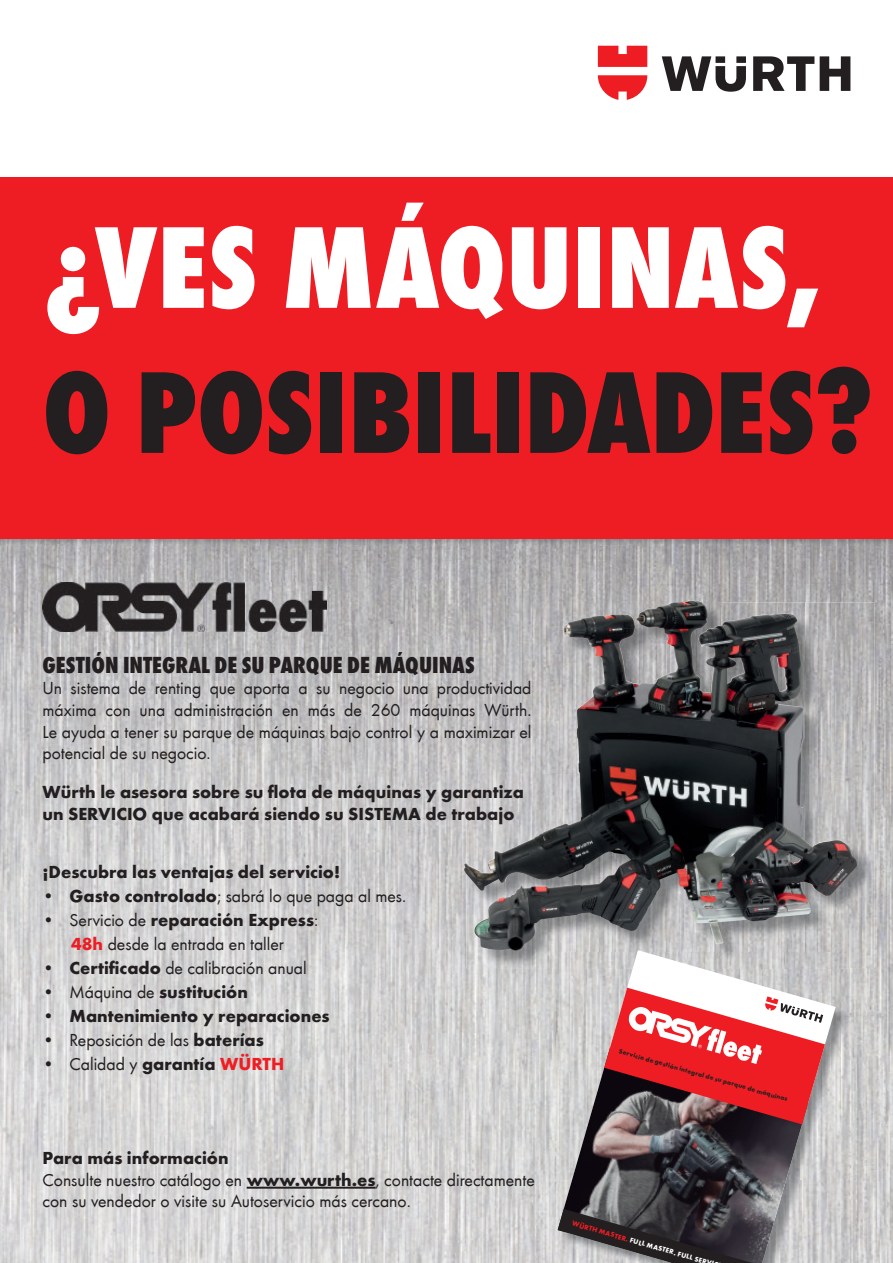
<style>
.page{position:relative;width:893px;height:1263px;background:#fff}
.page>*{position:absolute;margin:0;border:0;box-sizing:border-box;transform-origin:0 0}
.t1{font:800 condensed 120.9px "Wuerth";color:#231f20}
.t2{font:800 condensed 120.9px "Wuerth";letter-spacing:.005em;color:#fff}
.t3{font:800 condensed 24px "Wuerth";color:#231f20}
.t4{font:18px/21.6px "Wuerth";color:#231f20;text-align:center}
.t5{font:700 18px/21.6px "Wuerth";color:#231f20}
.t6{font:700 7.05px "Wuerth";color:#fff}
.t7{font:700 6.6px "Wuerth";color:#231f20}
.s1{font-weight:700}
.s2{font-weight:700;color:#ee1d23}
.s3{font-weight:400}
.s4{color:#ee1d23}
</style>
<div class="page">
<svg style="left:662px;top:56px;width:188px;height:36px"></svg>
<svg style="left:598px;top:46px;width:49px;height:54px"></svg>
<img style="left:0;top:177px;width:893px;height:1086px">
<div style="left:0;top:178px;width:893px;height:361px;background:#ee1d23"></div>
<hr style="left:247px;top:1187px;width:129px;height:2px;background:#231f20">
<img style="left:466px;top:603px;width:408px;height:365px">
<img style="left:541px;top:601px;width:148px;height:232px">
<img style="left:43px;top:582px;width:283px;height:50px">
<img style="left:836px;top:952px;width:13px;height:311px">
<svg style="left:558px;top:950px;width:278px;height:313px"></svg>
<img style="left:558px;top:1048px;width:250px;height:215px">
<svg style="left:604px;top:988px;width:221px;height:136px"></svg>
<svg style="left:558px;top:1209px;width:203px;height:54px;background:#4b494c"></svg>
<img style="left:629px;top:1007px;width:133px;height:57px">
<h1 class="t2" style="left:43px;top:182px;width:781px">¿VES MÁQUINAS,</h1>
<h1 class="t1" style="left:43px;top:327px;width:833px">O POSIBILIDADES?</h1>
<h2 class="t3" style="left:43px;top:648px;width:434px">GESTIÓN INTEGRAL DE SU PARQUE DE MÁQUINAS</h2>
<p class="t4" style="left:43px;top:677px;width:490px;text-align:justify">Un sistema de renting que aporta a su negocio una productividad máxima con una administración en más de 260 máquinas Würth.<br>Le ayuda a tener su parque de máquinas bajo control y a maximizar el potencial de su negocio.</p>
<p class="t5" style="left:43px;top:780px;width:483px">Würth le asesora sobre su flota de máquinas y garantiza un SERVICIO que acabará siendo su SISTEMA de trabajo</p>
<p class="t5" style="left:43px;top:860px;width:299px">¡Descubra las ventajas del servicio!</p>
<p class="t4" style="left:43px;top:884px;width:365px">• <span class="s1">Gasto controlado</span>; sabrá lo que paga al mes.</p>
<p class="t4" style="left:43px;top:907px;width:277px;line-height:24px">• Servicio de <span class="s1">reparación Express</span>:<br><span class="s2">48h</span> desde la entrada en taller</p>
<p class="t4" style="left:43px;top:956px;width:266px">• <span class="s1">Certificado</span> de calibración anual</p>
<p class="t5" style="left:43px;top:980px;width:207px"><span class="s3">• Máquina de</span> sustitución</p>
<p class="t5" style="left:43px;top:1004px;width:289px"><span class="s3">•</span> Mantenimiento y reparaciones</p>
<p class="t4" style="left:43px;top:1028px;width:223px">• Reposición de las <span class="s1">baterías</span></p>
<p class="t4" style="left:43px;top:1052px;width:243px">• Calidad y <span class="s1">garantía</span> <span class="s2">WÜRTH</span></p>
<p class="t4" style="left:43px;top:1146px;width:494px;text-align:left"><span class="s1">Para más información<br></span>Consulte nuestro catálogo en <span class="s1">www.wurth.es</span>, contacte directamente con su vendedor o visite su Autoservicio más cercano.</p>
<p class="t7" style="left:621px;top:1046px;width:177px;rotate:16deg">Servicio de gestión integral de su parque de máquinas</p>
<p class="t6" style="left:574px;top:1218px;width:146px;rotate:16deg"><span class="s4">WÜRTH MASTER.</span> FULL MASTER. FULL SERV</p>
</div>
